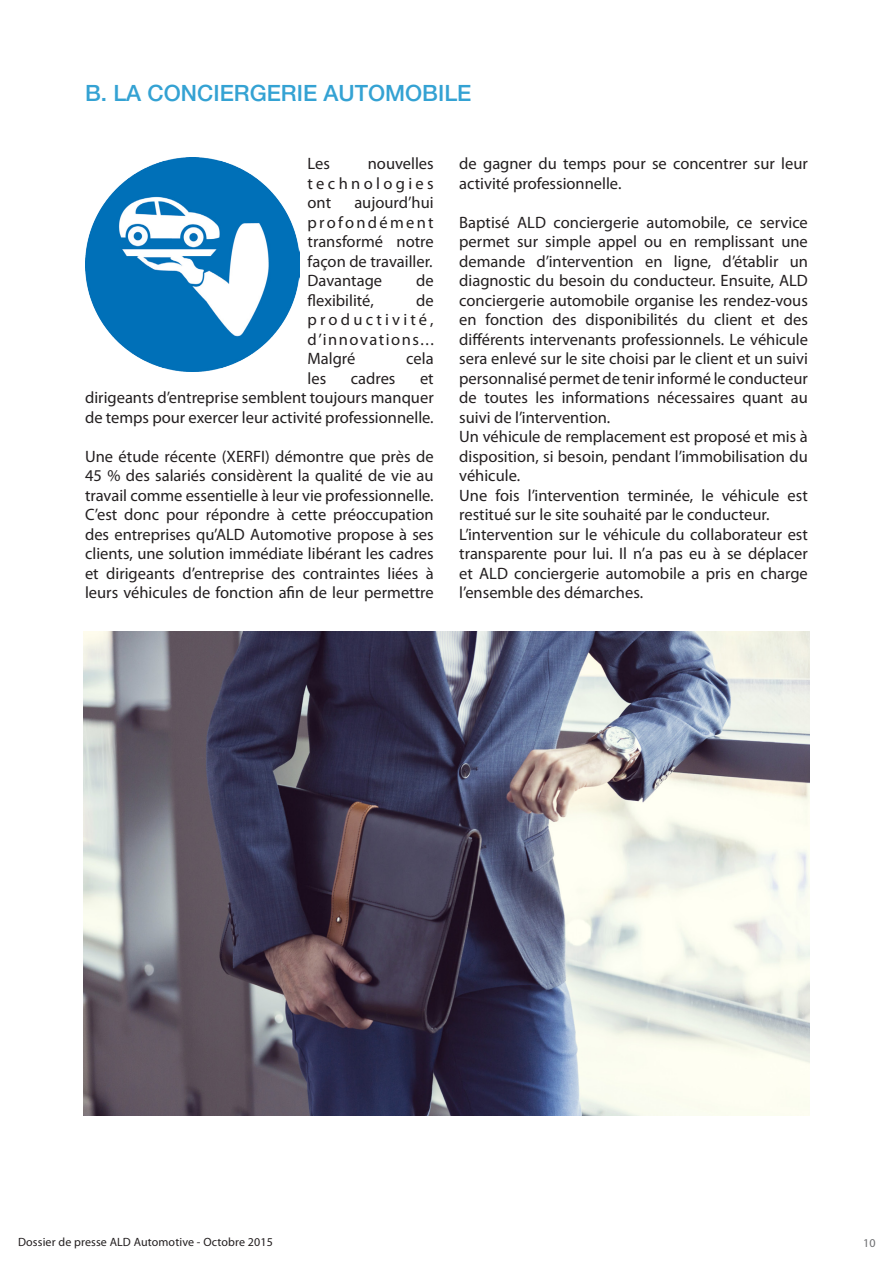
<style>
.page{position:relative;width:893px;height:1263px;background:#fff}
.page>*{position:absolute;margin:0;border:0;box-sizing:border-box;transform-origin:0 0}
.t1{font:500 22.5px "Helvetica Neue LT Pro";color:#34a2d3}
.t2{font:16.5px/19.5px "Myriad Pro";color:#231f20;text-align:justify}
.t3{font:12px "Myriad Pro";letter-spacing:.01em;color:#231f20}
.t4{font:12px "Myriad Pro";color:#6d6e71}
</style>
<div class="page">
<img style="left:83px;top:631px;width:727px;height:484px">
<img style="left:85px;top:157px;width:214px;height:214px">
<p class="t1" style="left:85px;top:80px;width:388px">B. LA CONCIERGERIE AUTOMOBILE</p>
<p class="t2" style="left:308px;top:154px;width:128px;text-indent:60px">nouvelles technologies ont</p>
<p class="t2" style="left:308px;top:154px;width:24px">Les</p>
<p class="t2" style="left:308px;top:193px;width:128px;text-indent:47px">aujourd’hui profondément transformé notre façon de travailler.</p>
<p class="t2" style="left:308px;top:271px;width:76px">Davantage</p>
<p class="t2" style="left:416px;top:271px;width:19px">de</p>
<p class="t2" style="left:308px;top:290px;width:68px">flexibilité,</p>
<p class="t2" style="left:308px;top:290px;width:128px;text-indent:109px">de productivité, d’innovations...<br>Malgré</p>
<p class="t2" style="left:406px;top:349px;width:29px">cela</p>
<p class="t2" style="left:308px;top:368px;width:20px">les</p>
<p class="t2" style="left:351px;top:368px;width:46px">cadres</p>
<p class="t2" style="left:85px;top:368px;width:350px;text-indent:335px">et dirigeants d’entreprise semblent toujours manquer de temps pour exercer leur activité professionnelle.</p>
<p class="t2" style="left:85px;top:446px;width:350px">Une étude récente (XERFI) démontre que près de 45 % des salariés considèrent la qualité de vie au travail comme essentielle à leur vie professionnelle.<br>C’est donc pour répondre à cette préoccupation des entreprises qu’ALD Automotive propose à ses clients, une solution immédiate libérant les cadres et dirigeants d’entreprise des contraintes liées à leurs véhicules de fonction afin de leur permettre</p>
<p class="t2" style="left:459px;top:154px;width:350px">de gagner du temps pour se concentrer sur leur activité professionnelle.</p>
<p class="t2" style="left:459px;top:212px;width:350px">Baptisé ALD conciergerie automobile, ce service permet sur simple appel ou en remplissant une demande d’intervention en ligne, d’établir un diagnostic du besoin du conducteur. Ensuite, ALD conciergerie automobile organise les rendez-vous en fonction des disponibilités du client et des différents intervenants professionnels. Le véhicule sera enlevé sur le site choisi par le client et un suivi personnalisé permet de tenir informé le conducteur de toutes les informations nécessaires quant au suivi de l’intervention.</p>
<p class="t2" style="left:459px;top:427px;width:350px">Un véhicule de remplacement est proposé et mis à disposition, si besoin, pendant l’immobilisation du véhicule.</p>
<p class="t2" style="left:459px;top:485px;width:350px">Une fois l’intervention terminée, le véhicule est restitué sur le site souhaité par le conducteur.</p>
<p class="t2" style="left:459px;top:524px;width:350px">L’intervention sur le véhicule du collaborateur est transparente pour lui. Il n’a pas eu à se déplacer et ALD conciergerie automobile a pris en charge l’ensemble des démarches.</p>
<p class="t3" style="left:18px;top:1235px;width:256px">Dossier de presse ALD Automotive - Octobre 2015</p>
<p class="t4" style="left:863px;top:1236px;width:14px">10</p>
</div>
